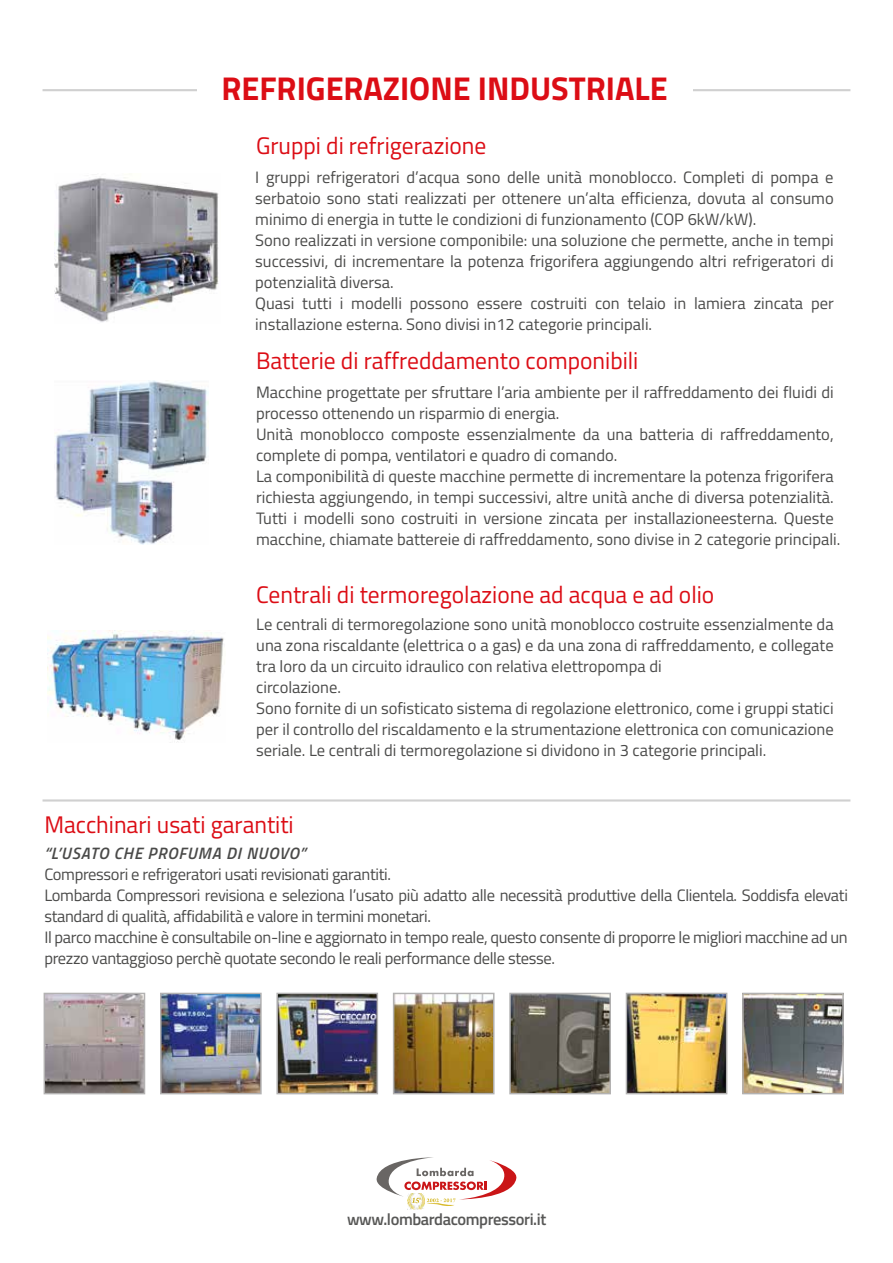
<style>
.page{position:relative;width:893px;height:1263px;background:#fff}
.page>*{position:absolute;margin:0;border:0;box-sizing:border-box;transform-origin:0 0}
.t1{font:700 33px "Titillium Web";color:#dc0d15}
.t2{font:24px "Titillium Web";color:#dc0d15}
.t3{font:16.5px/21px "Titillium Web";color:#4a4a49}
.t4{font:16.5px/21px "Titillium Web";letter-spacing:-.02em;color:#4a4a49}
.t5{font:italic 600 16.5px "Titillium Web";letter-spacing:.05em;color:#4a4a49}
.t6{font:600 16.5px "Titillium Web";letter-spacing:-.025em;color:#575756}
</style>
<div class="page">
<hr style="left:43px;top:89px;width:807px;height:2px;background:#d0d0d0">
<div style="left:197px;top:69px;width:495px;height:38px;background:#fff"></div>
<hr style="left:43px;top:799px;width:807px;height:2px;background:#d0d0d0">
<img style="left:54px;top:177px;width:165px;height:145px">
<img style="left:48px;top:630px;width:176px;height:112px">
<img style="left:55px;top:381px;width:153px;height:164px">
<img style="left:46px;top:995px;width:97px;height:97px">
<div style="left:44px;top:993px;width:101px;height:101px;border:1px solid #b3b2b2"></div>
<img style="left:162px;top:995px;width:98px;height:97px">
<div style="left:160px;top:993px;width:102px;height:101px;border:1px solid #b3b2b2"></div>
<img style="left:278px;top:995px;width:98px;height:97px">
<div style="left:276px;top:993px;width:102px;height:101px;border:1px solid #b3b2b2"></div>
<img style="left:395px;top:995px;width:98px;height:97px">
<div style="left:393px;top:993px;width:102px;height:101px;border:1px solid #b3b2b2"></div>
<img style="left:628px;top:995px;width:97px;height:97px">
<div style="left:626px;top:993px;width:101px;height:101px;border:1px solid #b3b2b2"></div>
<img style="left:511px;top:995px;width:98px;height:97px">
<div style="left:509px;top:993px;width:102px;height:101px;border:1px solid #b3b2b2"></div>
<img style="left:744px;top:995px;width:98px;height:97px">
<div style="left:742px;top:993px;width:102px;height:101px;border:1px solid #b3b2b2"></div>
<svg style="left:376px;top:1157px;width:141px;height:49px"></svg>
<img style="left:407px;top:1193px;width:18px;height:16px">
<h1 class="t1" style="left:221px;top:63px;width:448px">REFRIGERAZIONE INDUSTRIALE</h1>
<h2 class="t2" style="left:256px;top:128px;width:232px">Gruppi di refrigerazione</h2>
<p class="t3" style="left:255px;top:166px;width:580px">I gruppi refrigeratori d’acqua sono delle unità monoblocco. Completi di pompa e serbatoio sono stati realizzati per ottenere un’alta efficienza, dovuta al consumo minimo di energia in tutte le condizioni di funzionamento (COP 6kW/kW).<br>Sono realizzati in versione componibile: una soluzione che permette, anche in tempi successivi, di incrementare la potenza frigorifera aggiungendo altri refrigeratori di potenzialità diversa.<br>Quasi tutti i modelli possono essere costruiti con telaio in lamiera zincata per installazione esterna. Sono divisi in12 categorie principali.</p>
<h2 class="t2" style="left:256px;top:343px;width:384px">Batterie di raffreddamento componibili</h2>
<p class="t3" style="left:256px;top:380px;width:586px">Macchine progettate per sfruttare l’aria ambiente per il raffreddamento dei fluidi di processo ottenendo un risparmio di energia.<br>Unità monoblocco composte essenzialmente da una batteria di raffreddamento, complete di pompa, ventilatori e quadro di comando.<br>La componibilità di queste macchine permette di incrementare la potenza frigorifera richiesta aggiungendo, in tempi successivi, altre unità anche di diversa potenzialità.<br>Tutti i modelli sono costruiti in versione zincata per installazioneesterna. Queste macchine, chiamate battereie di raffreddamento, sono divise in 2 categorie principali.</p>
<h2 class="t2" style="left:256px;top:577px;width:460px">Centrali di termoregolazione ad acqua e ad olio</h2>
<p class="t3" style="left:256px;top:613px;width:579px">Le centrali di termoregolazione sono unità monoblocco costruite essenzialmente da una zona riscaldante (elettrica o a gas) e da una zona di raffreddamento, e collegate tra loro da un circuito idraulico con relativa elettropompa di<br>circolazione.<br>Sono fornite di un sofisticato sistema di regolazione elettronico, come i gruppi statici per il controllo del riscaldamento e la strumentazione elettronica con comunicazione seriale. Le centrali di termoregolazione si dividono in 3 categorie principali.</p>
<h2 class="t2" style="left:44px;top:807px;width:251px">Macchinari usati garantiti</h2>
<p class="t5" style="left:44px;top:840px;width:263px">“L’USATO CHE PROFUMA DI NUOVO”</p>
<p class="t4" style="left:44px;top:862px;width:805px">Compressori e refrigeratori usati revisionati garantiti.<br>Lombarda Compressori revisiona e seleziona l’usato più adatto alle necessità produttive della Clientela. Soddisfa elevati standard di qualità, affidabilità e valore in termini monetari.<br>Il parco macchine è consultabile on-line e aggiornato in tempo reale, questo consente di proporre le migliori macchine ad un prezzo vantaggioso perchè quotate secondo le reali performance delle stesse.</p>
<p class="t6" style="left:347px;top:1206px;width:201px">www.lombardacompressori.it</p>
</div>
